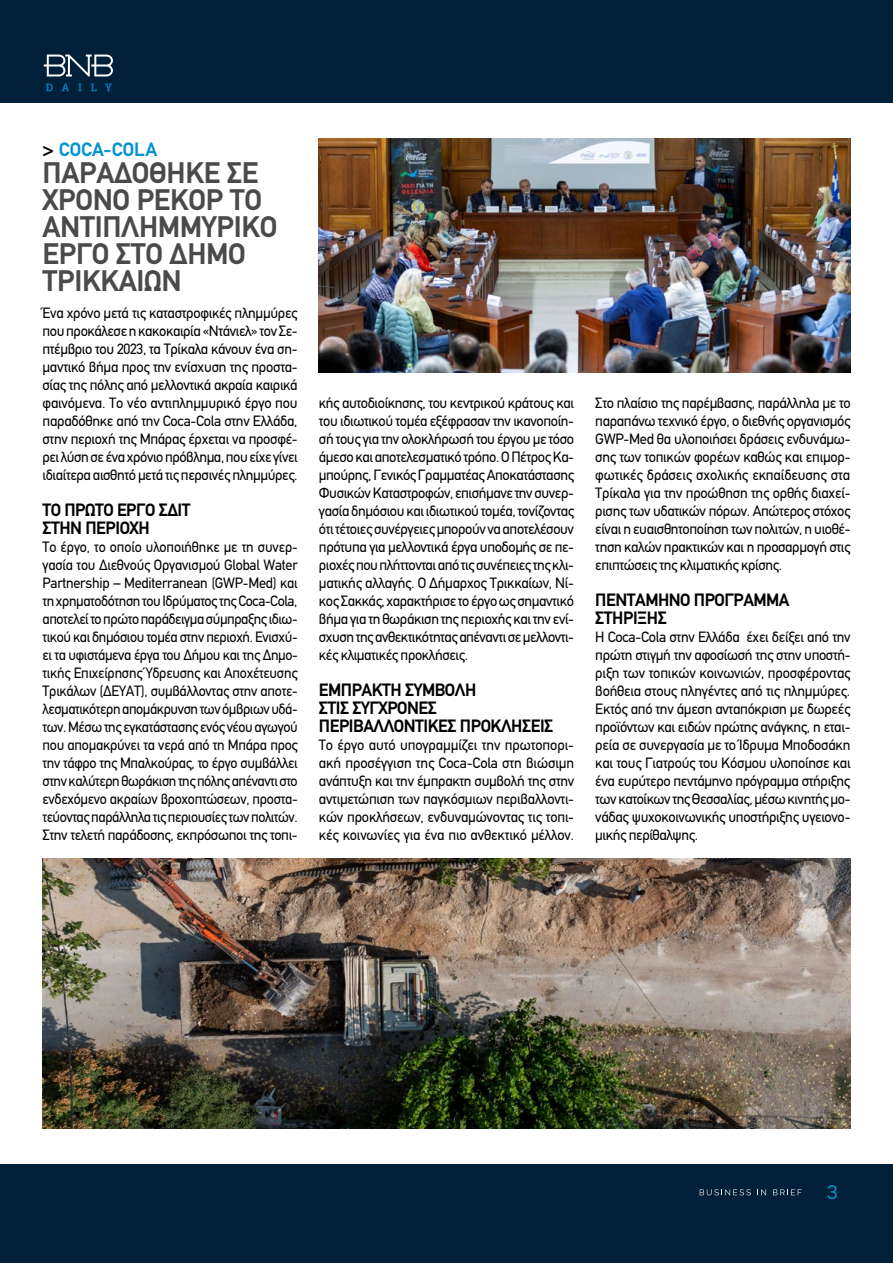
<style>
.page{position:relative;width:893px;height:1263px;background:#fff}
.page>*{position:absolute;margin:0;border:0;box-sizing:border-box;transform-origin:0 0}
.t1{font:700 30px/27px "PF Din Text";letter-spacing:-.01em;color:#4a4a49}
.t2{font:700 19.5px "PF Din Text";letter-spacing:.015em;color:#0093d1}
.t3{font:19.5px "CF Asty Std";color:#0093d1}
.t4{font:700 18px/18px "PF Din Text";letter-spacing:-.025em;color:#000}
.t5{font:15px/18px "PF Din Text";letter-spacing:-.025em;color:#000;text-align:justify}
.t6{font:15px/18px "PF Din Text";letter-spacing:-.025em;color:#000;text-align:justify;scale:.96 1}
.s1{color:#000}
</style>
<div class="page">
<div style="left:0;top:0;width:893px;height:102px;background:#001f38"></div>
<svg style="left:46px;top:84px;width:7px;height:7px"></svg>
<svg style="left:62px;top:84px;width:7px;height:7px"></svg>
<svg style="left:78px;top:84px;width:4px;height:7px"></svg>
<svg style="left:91px;top:84px;width:6px;height:7px"></svg>
<svg style="left:105px;top:84px;width:7px;height:7px"></svg>
<svg style="left:44px;top:55px;width:69px;height:21px"></svg>
<div style="left:0;top:1164px;width:893px;height:99px;background:#001f38"></div>
<svg style="left:700px;top:1189px;width:51px;height:6px"></svg>
<svg style="left:757px;top:1189px;width:9px;height:6px"></svg>
<svg style="left:773px;top:1189px;width:28px;height:6px"></svg>
<img style="left:43px;top:858px;width:807px;height:270px">
<img style="left:319px;top:138px;width:531px;height:234px">
<h2 class="t2" style="left:43px;top:138px;width:116px"><span class="s1">&gt;</span> COCA-COLA</h2>
<h1 class="t1" style="left:43px;top:159px;width:236px">ΠΑΡΑΔΟΘΗΚΕ ΣΕ<br>ΧΡΟΝΟ ΡΕΚΟΡ ΤΟ<br>ΑΝΤΙΠΛΗΜΜΥΡΙΚΟ<br>ΕΡΓΟ ΣΤΟ ΔΗΜΟ<br>ΤΡΙΚΚΑΙΩΝ</h1>
<p class="t5" style="left:43px;top:304px;width:257px">Ένα χρόνο μετά τις καταστροφικές πλημμύρες που προκάλεσε η κακοκαιρία «Ντάνιελ» τον Σε&shy;πτέμβριο του 2023, τα Τρίκαλα κάνουν ένα ση&shy;μαντικό βήμα προς την ενίσχυση της προστα&shy;σίας της πόλης από μελλοντικά ακραία καιρικά φαινόμενα. Το νέο αντιπλημμυρικό έργο που παραδόθηκε από την Coca-Cola στην Ελλάδα, στην περιοχή της Μπάρας έρχεται να προσφέ&shy;ρει λύση σε ένα χρόνιο πρόβλημα, που είχε γίνει ιδιαίτερα αισθητό μετά τις περσινές πλημμύρες.</p>
<p class="t4" style="left:43px;top:501px;width:150px">ΤΟ ΠΡΩΤΟ ΕΡΓΟ ΣΔΙΤ<br>ΣΤΗΝ ΠΕΡΙΟΧΗ</p>
<p class="t6" style="left:43px;top:538px;width:267px">Το έργο, το οποίο υλοποιήθηκε με τη συνερ&shy;γασία του Διεθνούς Οργανισμού Global Water Partnership – Mediterranean (GWP-Med) και τη χρηματοδότηση του Ιδρύματος της Coca-Cola, αποτελεί το πρώτο παράδειγμα σύμπραξης ιδιω&shy;τικού και δημόσιου τομέα στην περιοχή. Ενισχύ&shy;ει τα υφιστάμενα έργα του Δήμου και της Δημο&shy;τικής Επιχείρησης Ύδρευσης και Αποχέτευσης Τρικάλων (ΔΕΥΑΤ), συμβάλλοντας στην αποτε&shy;λεσματικότερη απομάκρυνση των όμβριων υδά&shy;των. Μέσω της εγκατάστασης ενός νέου αγωγού που απομακρύνει τα νερά από τη Μπάρα προς την τάφρο της Μπαλκούρας, το έργο συμβάλλει στην καλύτερη θωράκιση της πόλης απέναντι στο ενδεχόμενο ακραίων βροχοπτώσεων, προστα&shy;τεύοντας παράλληλα τις περιουσίες των πολιτών.<br>Στην τελετή παράδοσης, εκπρόσωποι της τοπι-</p>
<p class="t5" style="left:319px;top:394px;width:257px">κής αυτοδιοίκησης, του κεντρικού κράτους και του ιδιωτικού τομέα εξέφρασαν την ικανοποίη&shy;σή τους για την ολοκλήρωσή του έργου με τόσο άμεσο και αποτελεσματικό τρόπο. Ο Πέτρος Κα&shy;μπούρης, Γενικός Γραμματέας Αποκατάστασης Φυσικών Καταστροφών, επισήμανε την συνερ&shy;γασία δημόσιου και ιδιωτικού τομέα, τονίζοντας ότι τέτοιες συνέργειες μπορούν να αποτελέσουν πρότυπα για μελλοντικά έργα υποδομής σε πε&shy;ριοχές που πλήττονται από τις συνέπειες της κλι&shy;ματικής αλλαγής. Ο Δήμαρχος Τρικκαίων, Νί&shy;κος Σακκάς, χαρακτήρισε το έργο ως σημαντικό βήμα για τη θωράκιση της περιοχής και την ενί&shy;σχυση της ανθεκτικότητας απέναντι σε μελλοντι&shy;κές κλιματικές προκλήσεις.</p>
<p class="t4" style="left:319px;top:681px;width:236px">ΕΜΠΡΑΚΤΗ ΣΥΜΒΟΛΗ<br>ΣΤΙΣ ΣΥΓΧΡΟΝΕΣ<br>ΠΕΡΙΒΑΛΛΟΝΤΙΚΕΣ ΠΡΟΚΛΗΣΕΙΣ</p>
<p class="t5" style="left:319px;top:736px;width:257px">Το έργο αυτό υπογραμμίζει την πρωτοπορι&shy;ακή προσέγγιση της Coca-Cola στη βιώσιμη ανάπτυξη και την έμπρακτη συμβολή της στην αντιμετώπιση των παγκόσμιων περιβαλλοντι&shy;κών προκλήσεων, ενδυναμώνοντας τις τοπι&shy;κές κοινωνίες για ένα πιο ανθεκτικό μέλλον.</p>
<p class="t5" style="left:595px;top:394px;width:257px">Στο πλαίσιο της παρέμβασης, παράλληλα με το παραπάνω τεχνικό έργο, ο διεθνής οργανισμός GWP-Med θα υλοποιήσει δράσεις ενδυνάμω&shy;σης των τοπικών φορέων καθώς και επιμορ&shy;φωτικές δράσεις σχολικής εκπαίδευσης στα Τρίκαλα για την προώθηση της ορθής διαχεί&shy;ρισης των υδατικών πόρων. Απώτερος στόχος είναι η ευαισθητοποίηση των πολιτών, η υιοθέ&shy;τηση καλών πρακτικών και η προσαρμογή στις επιπτώσεις της κλιματικής κρίσης.</p>
<p class="t4" style="left:595px;top:591px;width:196px">ΠΕΝΤΑΜΗΝΟ ΠΡΟΓΡΑΜΜΑ<br>ΣΤΗΡΙΞΗΣ</p>
<p class="t5" style="left:595px;top:628px;width:257px">Η Coca-Cola στην Ελλάδα έχει δείξει από την πρώτη στιγμή την αφοσίωσή της στην υποστή&shy;ριξη των τοπικών κοινωνιών, προσφέροντας βοήθεια στους πληγέντες από τις πλημμύρες.<br>Εκτός από την άμεση ανταπόκριση με δωρεές προϊόντων και ειδών πρώτης ανάγκης, η εται&shy;ρεία σε συνεργασία με το Ίδρυμα Μποδοσάκη και τους Γιατρούς του Κόσμου υλοποίησε και ένα ευρύτερο πεντάμηνο πρόγραμμα στήριξης των κατοίκων της Θεσσαλίας, μέσω κινητής μο&shy;νάδας ψυχοκοινωνικής υποστήριξης υγειονο&shy;μικής περίθαλψης.</p>
<h2 class="t3" style="left:827px;top:1181px;width:13px">3</h2>
</div>
